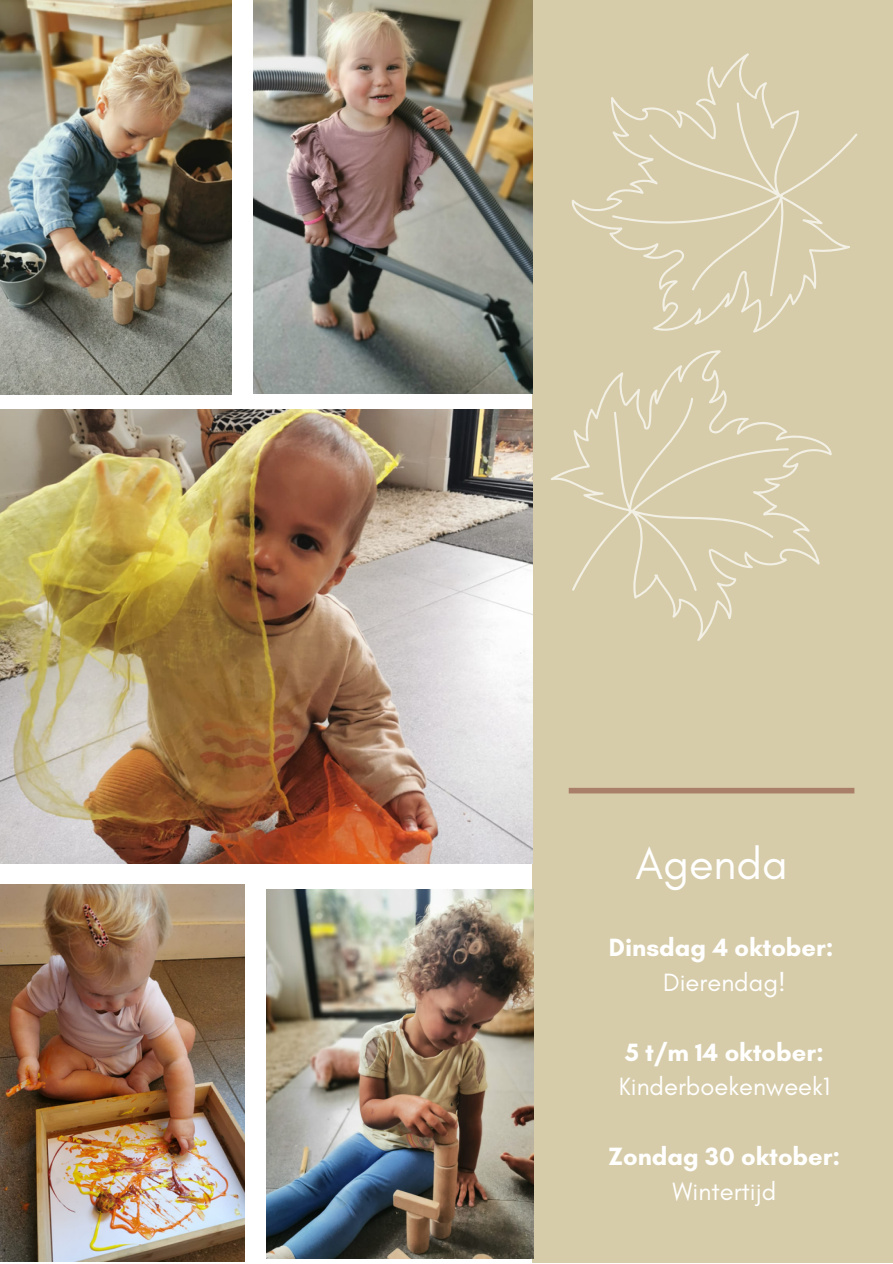
<style>
.page{position:relative;width:893px;height:1264px;background:#fff}
.page>*{position:absolute;margin:0;border:0;box-sizing:border-box;transform-origin:0 0}
.t1{font:45px "Glacial Indifference";color:#fff}
.t2{font:700 25.5px "Glacial Indifference";color:#fff}
.t3{font:25.5px "Glacial Indifference";color:#fff}
</style>
<div class="page">
<div style="left:532px;top:0;width:360px;height:1262px;background:#d7cca9"></div>
<div style="left:568px;top:787px;width:286px;height:6px;background:#a97f69"></div>
<svg style="left:532px;top:0;width:326px;height:309px"></svg>
<svg style="left:512px;top:309px;width:320px;height:369px"></svg>
<img style="left:0;top:0;width:232px;height:394px">
<img style="left:254px;top:0;width:278px;height:393px">
<img style="left:0;top:410px;width:532px;height:453px">
<img style="left:0;top:884px;width:244px;height:377px">
<img style="left:266px;top:890px;width:268px;height:368px">
<h1 class="t1" style="left:635px;top:836px;width:154px">Agenda</h1>
<p class="t2" style="left:609px;top:931px;width:226px">Dinsdag 4 oktober:</p>
<p class="t3" style="left:663px;top:966px;width:124px">Dierendag!</p>
<p class="t2" style="left:625px;top:1036px;width:200px">5 t/m 14 oktober:</p>
<p class="t3" style="left:618px;top:1071px;width:213px">Kinderboekenweek1</p>
<p class="t2" style="left:608px;top:1140px;width:233px">Zondag 30 oktober:</p>
<p class="t3" style="left:672px;top:1175px;width:105px">Wintertijd</p>
</div>
